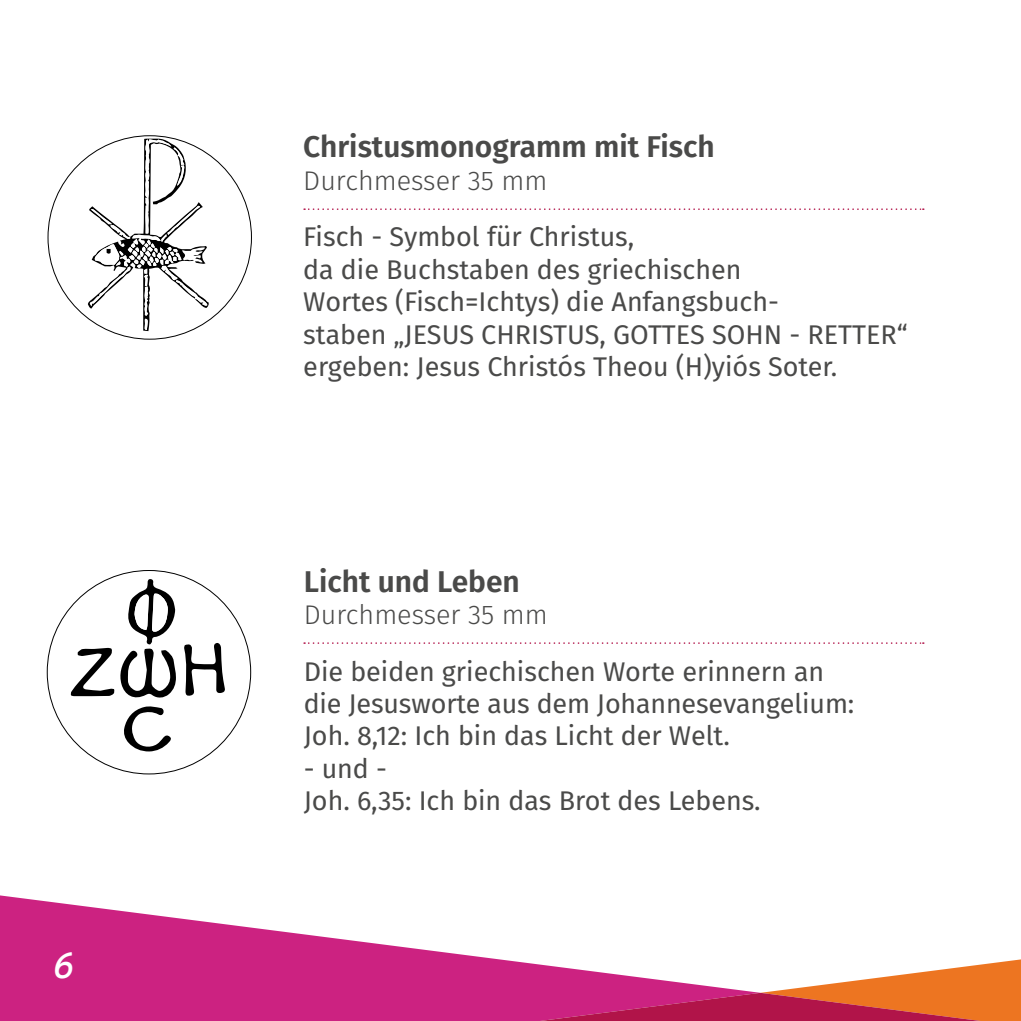
<style>
.page{position:relative;width:1021px;height:1021px;background:#fff}
.page>*{position:absolute;margin:0;border:0;box-sizing:border-box;transform-origin:0 0}
.t1{font:italic 36px "Aller";color:#fff}
.t2{font:600 30px "Fira Sans";color:#4a4a49}
.t3{font:27px/32.4px "Fira Sans";color:#4a4a49}
.t4{font:300 27px "Fira Sans";color:#4a4a49}
</style>
<div class="page">
<svg style="left:767px;top:959px;width:253px;height:33px"></svg>
<svg style="left:0;top:895px;width:754px;height:125px;fill:#cc2281"></svg>
<svg style="left:154px;top:992px;width:866px;height:28px;background:#cb2e62"></svg>
<svg style="left:304px;top:208px;width:619px;height:2px"></svg>
<svg style="left:304px;top:642px;width:619px;height:2px"></svg>
<svg style="left:48px;top:136px;width:203px;height:203px"></svg>
<svg style="left:47px;top:570px;width:204px;height:204px"></svg>
<h1 class="t1" style="left:51px;top:943px;width:23px">6</h1>
<p class="t2" style="left:303px;top:122px;width:413px">Christusmonogramm mit Fisch</p>
<p class="t4" style="left:303px;top:161px;width:245px">Durchmesser 35 mm</p>
<p class="t3" style="left:303px;top:220px;width:606px">Fisch - Symbol für Christus,<br>da die Buchstaben des griechischen<br>Wortes (Fisch=Ichtys) die Anfangsbuch-<br>staben „JESUS CHRISTUS, GOTTES SOHN - RETTER“ ergeben: Jesus Christós Theou (H)yiós Soter.</p>
<p class="t2" style="left:304px;top:556px;width:217px">Licht und Leben</p>
<p class="t4" style="left:304px;top:595px;width:245px">Durchmesser 35 mm</p>
<p class="t3" style="left:304px;top:654px;width:552px">Die beiden griechischen Worte erinnern an die Jesusworte aus dem Johannesevangelium:<br>Joh. 8,12: Ich bin das Licht der Welt.</p>
<p class="t3" style="left:304px;top:751px;width:458px">- und -<br>Joh. 6,35: Ich bin das Brot des Lebens.</p>
</div>
